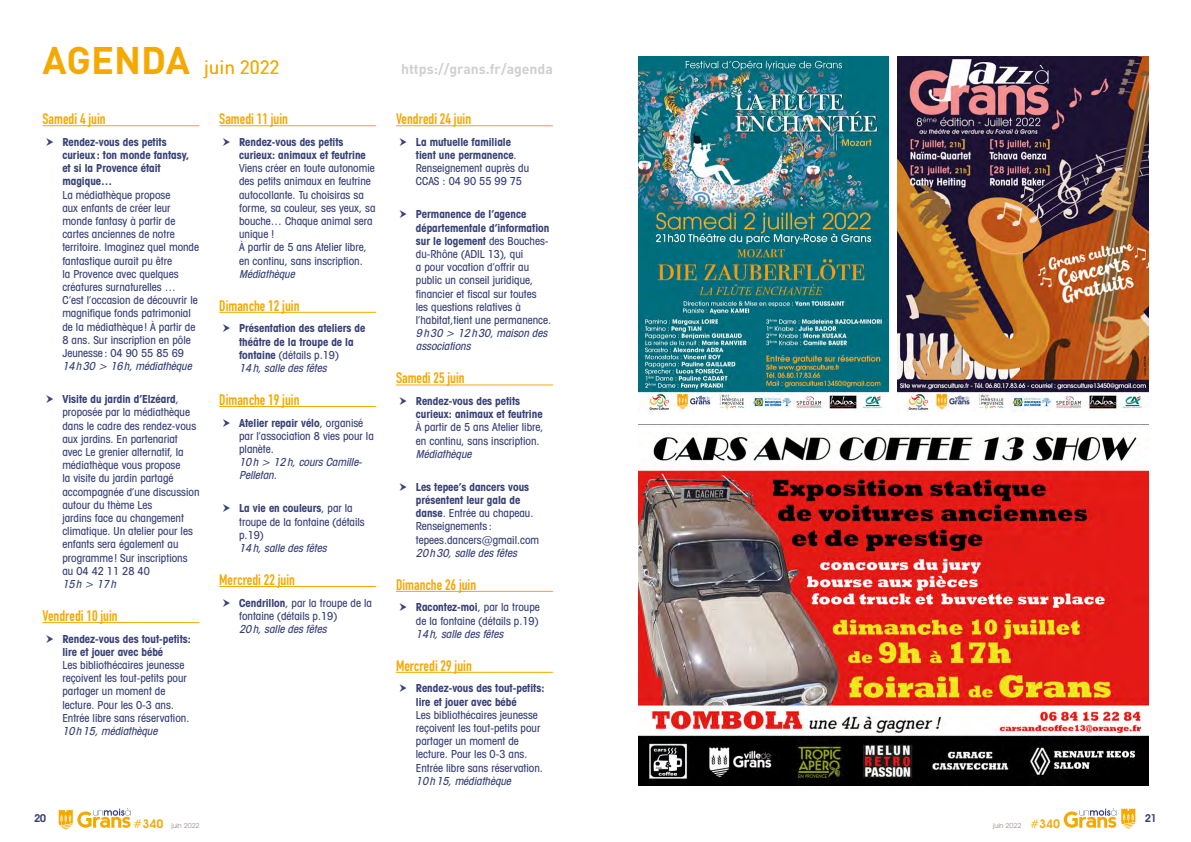
<style>
.page{position:relative;width:1191px;height:842px;background:#fff}
.page>*{position:absolute;margin:0;border:0;box-sizing:border-box;transform-origin:0 0}
.t1{font:19px "DIN";color:#f5a900}
.t2{font:700 15px "DIN Condensed";color:#f5a900}
.t3{font:700 14px "DIN";color:#d0d0d0}
.t4{font:500 condensed 11px/13.2px "Avant Garde IT Cby BT";color:#394278}
.t5{font:700 condensed 11px/13.2px "Avant Garde IT Cby BT";color:#394278}
.t6{font:italic 500 condensed 11px/13.2px "Avant Garde IT Cby BT";color:#394278}
.t7{font:600 11px "Avant Garde IT Cby BT";color:#394278}
.t8{font:7px "Avant Garde IT Cby BT";color:#998e8b}
.s1{font-weight:700;font-size:38px}
.s2{font-weight:700}
.s3{font-weight:500}
.s4{font-weight:500;font-style:italic}
.s5{font-style:normal}
.s6{font-size:12px;color:#f5a900}
.s7{font-weight:600;font-size:12px;color:#f5a900}
</style>
<div class="page">
<img style="left:638px;top:424px;width:510px;height:361px">
<svg style="left:59px;top:808px;width:71px;height:22px"></svg>
<svg style="left:1063px;top:808px;width:72px;height:21px"></svg>
<hr style="left:43px;top:125px;width:156px;height:1px;background:#f5a900">
<hr style="left:43px;top:622px;width:156px;height:1px;background:#f5a900">
<hr style="left:219px;top:125px;width:157px;height:1px;background:#f5a900">
<hr style="left:219px;top:312px;width:157px;height:1px;background:#f5a900">
<hr style="left:219px;top:406px;width:157px;height:1px;background:#f5a900">
<hr style="left:219px;top:586px;width:157px;height:1px;background:#f5a900">
<hr style="left:396px;top:125px;width:157px;height:1px;background:#f5a900">
<hr style="left:396px;top:385px;width:157px;height:1px;background:#f5a900">
<hr style="left:396px;top:591px;width:157px;height:1px;background:#f5a900">
<hr style="left:396px;top:672px;width:157px;height:1px;background:#f5a900">
<img style="left:897px;top:57px;width:251px;height:355px">
<img style="left:638px;top:57px;width:251px;height:355px">
<h1 class="t1" style="left:43px;top:55px;width:238px"><span class="s1">AGENDA</span> juin 2022</h1>
<h2 class="t2" style="left:43px;top:109px;width:65px">Samedi 4 juin</h2>
<p class="t5" style="left:62px;top:135px;width:128px">Rendez-vous des petits curieux : ton monde fantasy, et si la Provence était magique…</p>
<p class="t4" style="left:62px;top:188px;width:138px">La médiathèque propose<br>aux enfants de créer leur monde fantasy à partir de cartes anciennes de notre territoire. Imaginez quel monde fantastique aurait pu être<br>la Provence avec quelques créatures surnaturelles …<br>C’est l’occasion de découvrir le magnifique fonds patrimonial de la médiathèque ! À partir de<br>8 ans. Sur inscription en pôle<br>Jeunesse : 04 90 55 85 69</p>
<p class="t6" style="left:62px;top:360px;width:134px">14h30 &gt; 16h,médiathèque</p>
<p class="t4" style="left:62px;top:393px;width:139px"><span class="s2">Visite du jardin d’Elzéard</span>, proposée par la médiathèque dans le cadre des rendez-vous aux jardins. En partenariat avec Le grenier alternatif, la médiathèque vous propose<br>la visite du jardin partagé accompagnée d’une discussion autour du thème Les<br>jardins face au changement climatique. Un atelier pour les enfants sera également au programme ! Sur inscriptions au 04 42 11 28 40</p>
<p class="t6" style="left:62px;top:577px;width:58px">15h &gt; 17h</p>
<h2 class="t2" style="left:43px;top:606px;width:77px">Vendredi 10 juin</h2>
<p class="t5" style="left:62px;top:632px;width:130px">Rendez-vous des tout-petits: lire et jouer avec bébé</p>
<p class="t4" style="left:62px;top:658px;width:128px">Les bibliothécaires jeunesse reçoivent les tout-petits pour partager un moment de lecture. Pour les 0-3 ans.<br>Entrée libre sans réservation.</p>
<p class="t6" style="left:62px;top:724px;width:99px">10h15,médiathèque</p>
<h2 class="t2" style="left:219px;top:109px;width:70px">Samedi 11 juin</h2>
<p class="t5" style="left:239px;top:135px;width:128px">Rendez-vous des petits curieux: animaux et feutrine</p>
<p class="t4" style="left:239px;top:162px;width:138px">Viens créer en toute autonomie des petits animaux en feutrine autocollante. Tu choisiras sa forme, sa couleur, ses yeux, sa bouche… Chaque animal sera unique !<br>À partir de 5 ans Atelier libre, en continu, sans inscription.</p>
<p class="t6" style="left:239px;top:267px;width:60px">Médiathèque</p>
<h2 class="t2" style="left:219px;top:295px;width:82px">Dimanche 12 juin</h2>
<p class="t5" style="left:239px;top:322px;width:128px">Présentation des ateliers de théâtre de la troupe de la fontaine <span class="s3">(détails p.19)<br></span><span class="s4">14h,salledesfêtes</span></p>
<h2 class="t2" style="left:219px;top:389px;width:82px">Dimanche 19 juin</h2>
<p class="t4" style="left:239px;top:416px;width:136px"><span class="s2">Atelier repair vélo</span>, organisé par l’association 8 vies pour la planète.</p>
<p class="t6" style="left:239px;top:455px;width:127px">10h &gt; 12h,coursCamille-<br>Pelletan<span class="s5">.</span></p>
<p class="t4" style="left:239px;top:502px;width:127px"><span class="s2">La vie en couleurs</span>, par la troupe de la fontaine (détails p.19)</p>
<p class="t6" style="left:239px;top:541px;width:92px">14h,salledesfêtes</p>
<h2 class="t2" style="left:219px;top:569px;width:77px">Mercredi 22 juin</h2>
<p class="t4" style="left:239px;top:596px;width:134px"><span class="s2">Cendrillon</span>, par la troupe de la fontaine (détails p.19)</p>
<p class="t6" style="left:239px;top:622px;width:92px">20h,salledesfêtes</p>
<p class="t3" style="left:401px;top:60px;width:153px">https://grans.fr/agenda</p>
<h2 class="t2" style="left:396px;top:109px;width:77px">Vendredi 24 juin</h2>
<p class="t5" style="left:416px;top:135px;width:115px">La mutuelle familiale tient une permanence<span class="s3">.<br>Renseignement auprès du<br>CCAS : 04 90 55 99 75</span></p>
<p class="t4" style="left:416px;top:208px;width:137px"><span class="s2">Permanence de l’agence départementale d’information sur le logement</span> des Bouches&shy;du-Rhône (ADIL 13), qui<br>a pour vocation d’offrir au public un conseil juridique, financier et fiscal sur toutes les questions relatives à l’habitat,tient une permanence.</p>
<p class="t6" style="left:416px;top:327px;width:136px">9h30 &gt; 12h30,maison des associations</p>
<h2 class="t2" style="left:396px;top:368px;width:70px">Samedi 25 juin</h2>
<p class="t5" style="left:416px;top:394px;width:128px">Rendez-vous des petits curieux: animaux et feutrine</p>
<p class="t4" style="left:416px;top:421px;width:129px">À partir de 5 ans Atelier libre, en continu, sans inscription.</p>
<p class="t6" style="left:416px;top:447px;width:60px">Médiathèque</p>
<p class="t4" style="left:416px;top:480px;width:125px"><span class="s2">Les tepee’s dancers vous présentent leur gala de danse</span>. Entrée au chapeau.<br>Renseignements: tepees.dancers@gmail.com</p>
<p class="t6" style="left:416px;top:546px;width:105px">20h30,salledesfêtes</p>
<h2 class="t2" style="left:396px;top:574px;width:82px">Dimanche 26 juin</h2>
<p class="t4" style="left:416px;top:601px;width:125px"><span class="s2">Racontez-moi</span>, par la troupe de la fontaine (détails p.19)</p>
<p class="t6" style="left:416px;top:627px;width:92px">14h,salledesfêtes</p>
<h2 class="t2" style="left:396px;top:655px;width:77px">Mercredi 29 juin</h2>
<p class="t5" style="left:416px;top:682px;width:130px">Rendez-vous des tout-petits: lire et jouer avec bébé</p>
<p class="t4" style="left:416px;top:708px;width:128px">Les bibliothécaires jeunesse reçoivent les tout-petits pour partager un moment de lecture. Pour les 0-3 ans.<br>Entrée libre sans réservation.</p>
<p class="t6" style="left:416px;top:774px;width:99px">10h15,médiathèque</p>
<p class="t7" style="left:34px;top:812px;width:14px">20</p>
<p class="t7" style="left:1144px;top:812px;width:14px">21</p>
<p class="t8" style="left:133px;top:821px;width:68px"><span class="s6">#</span><span class="s7">340</span> juin 2022</p>
<p class="t8" style="left:993px;top:821px;width:69px">juin 2022 <span class="s6">#</span><span class="s7">340</span></p>
</div>
